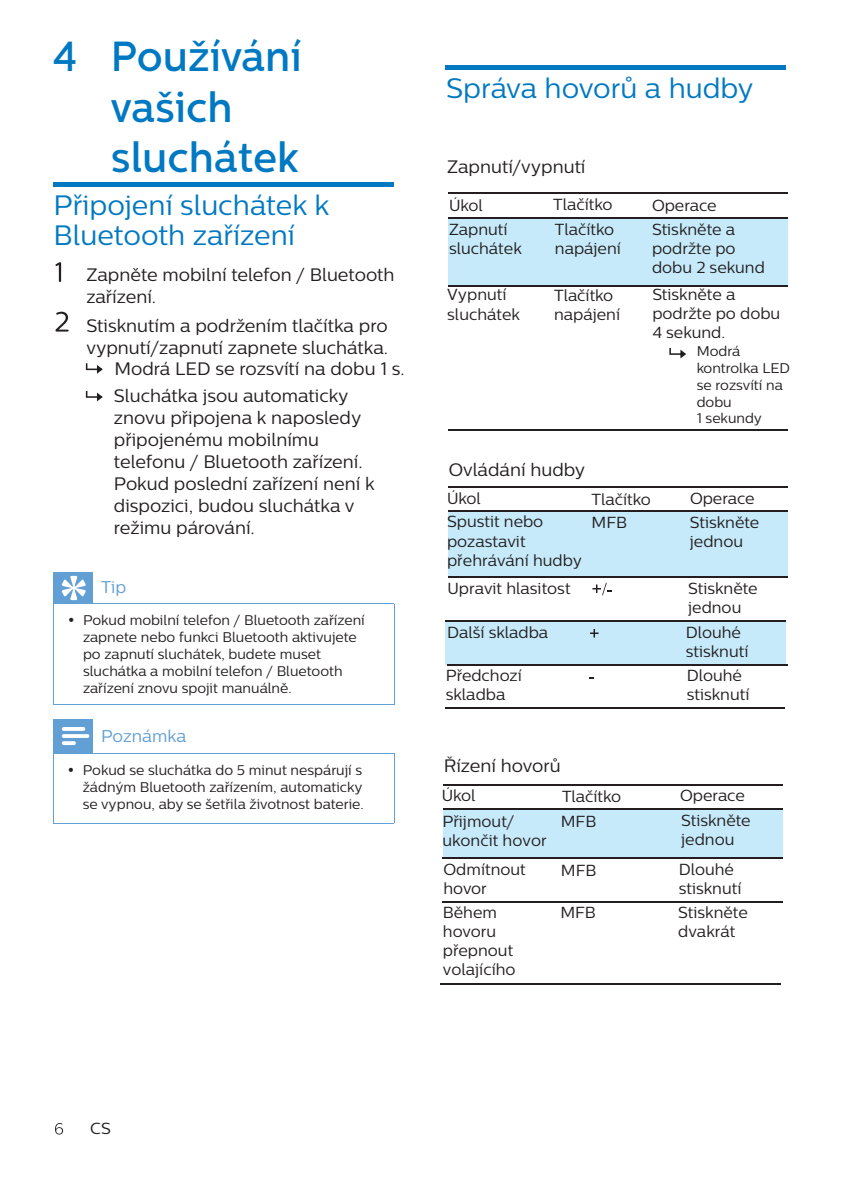
<style>
.page{position:relative;width:842px;height:1191px;background:#fff}
.page>*{position:absolute;margin:0;border:0;box-sizing:border-box;transform-origin:0 0}
.t1{font:500 42px/50.4px "Centrale Sans";color:#0079c2}
.t2{font:28px/30px "Centrale Sans";color:#0079c2}
.t3{font:18px/22px "Centrale Sans";color:#231f20}
.t4{font:17px "Centrale Sans";color:#629fd5}
.t5{font:16px/19.2px "Centrale Sans";color:#231f20}
.t6{font:14px/17px "Centrale Sans";color:#231f20}
</style>
<div class="page">
<hr style="left:54px;top:182px;width:340px;height:4px;background:#0079c2">
<svg style="left:55px;top:262px;width:6px;height:20px"></svg>
<svg style="left:55px;top:312px;width:14px;height:19px"></svg>
<svg style="left:86px;top:363px;width:17px;height:11px"></svg>
<svg style="left:86px;top:391px;width:17px;height:10px"></svg>
<div style="left:448px;top:218px;width:340px;height:68px;background:#c6eafa"></div>
<hr style="left:448px;top:193px;width:96px;height:1px;background:#231f20">
<hr style="left:544px;top:193px;width:92px;height:1px;background:#231f20">
<hr style="left:636px;top:193px;width:152px;height:1px;background:#231f20">
<hr style="left:448px;top:217px;width:96px;height:1px;background:#231f20">
<hr style="left:544px;top:217px;width:92px;height:1px;background:#231f20">
<hr style="left:636px;top:217px;width:152px;height:1px;background:#231f20">
<hr style="left:448px;top:286px;width:96px;height:1px;background:#231f20">
<hr style="left:544px;top:286px;width:92px;height:1px;background:#231f20">
<hr style="left:636px;top:286px;width:152px;height:1px;background:#231f20">
<hr style="left:448px;top:429px;width:96px;height:1px;background:#231f20">
<hr style="left:544px;top:429px;width:92px;height:1px;background:#231f20">
<hr style="left:636px;top:429px;width:152px;height:1px;background:#231f20">
<svg style="left:669px;top:348px;width:17px;height:10px"></svg>
<div style="left:676px;top:621px;width:110px;height:43px;background:#c6eafa"></div>
<div style="left:579px;top:621px;width:97px;height:43px;background:#c6eafa"></div>
<div style="left:445px;top:621px;width:134px;height:43px;background:#c6eafa"></div>
<div style="left:679px;top:511px;width:109px;height:65px;background:#c6eafa"></div>
<div style="left:581px;top:511px;width:98px;height:65px;background:#c6eafa"></div>
<div style="left:448px;top:511px;width:133px;height:65px;background:#c6eafa"></div>
<hr style="left:448px;top:486px;width:133px;height:1px;background:#231f20">
<hr style="left:581px;top:486px;width:98px;height:1px;background:#231f20">
<hr style="left:679px;top:486px;width:109px;height:1px;background:#231f20">
<hr style="left:448px;top:510px;width:133px;height:1px;background:#231f20">
<hr style="left:581px;top:510px;width:98px;height:1px;background:#231f20">
<hr style="left:679px;top:510px;width:109px;height:1px;background:#231f20">
<hr style="left:448px;top:576px;width:133px;height:1px;background:#231f20">
<hr style="left:581px;top:576px;width:98px;height:1px;background:#231f20">
<hr style="left:679px;top:576px;width:109px;height:1px;background:#231f20">
<hr style="left:445px;top:620px;width:134px;height:1px;background:#231f20">
<hr style="left:579px;top:620px;width:97px;height:1px;background:#231f20">
<hr style="left:676px;top:620px;width:110px;height:1px;background:#231f20">
<hr style="left:447px;top:664px;width:133px;height:1px;background:#231f20">
<hr style="left:580px;top:664px;width:98px;height:1px;background:#231f20">
<hr style="left:678px;top:664px;width:109px;height:1px;background:#231f20">
<hr style="left:445px;top:707px;width:133px;height:1px;background:#231f20">
<hr style="left:578px;top:707px;width:98px;height:1px;background:#231f20">
<hr style="left:676px;top:707px;width:109px;height:1px;background:#231f20">
<svg style="left:592px;top:582px;width:20px;height:13px"></svg>
<svg style="left:590px;top:629px;width:8px;height:8px"></svg>
<div style="left:443px;top:809px;width:340px;height:48px;background:#c6eafa"></div>
<hr style="left:443px;top:784px;width:108px;height:1px;background:#231f20">
<hr style="left:551px;top:784px;width:114px;height:1px;background:#231f20">
<hr style="left:665px;top:784px;width:118px;height:1px;background:#231f20">
<hr style="left:443px;top:808px;width:108px;height:1px;background:#231f20">
<hr style="left:551px;top:808px;width:114px;height:1px;background:#231f20">
<hr style="left:665px;top:808px;width:118px;height:1px;background:#231f20">
<hr style="left:443px;top:857px;width:108px;height:1px;background:#231f20">
<hr style="left:551px;top:857px;width:114px;height:1px;background:#231f20">
<hr style="left:665px;top:857px;width:118px;height:1px;background:#231f20">
<hr style="left:443px;top:901px;width:108px;height:1px;background:#231f20">
<hr style="left:551px;top:901px;width:114px;height:1px;background:#231f20">
<hr style="left:665px;top:901px;width:118px;height:1px;background:#231f20">
<hr style="left:446px;top:66px;width:340px;height:4px;background:#0079c2">
<hr style="left:441px;top:983px;width:108px;height:1px;background:#231f20">
<hr style="left:549px;top:983px;width:114px;height:1px;background:#231f20">
<hr style="left:663px;top:983px;width:118px;height:1px;background:#231f20">
<div style="left:54px;top:572px;width:39px;height:31px;background:#629fd5"></div>
<hr style="left:54px;top:603px;width:1px;height:101px;background:#629fd5">
<hr style="left:394px;top:604px;width:1px;height:100px;background:#629fd5">
<hr style="left:54px;top:704px;width:39px;height:1px;background:#629fd5">
<hr style="left:93px;top:704px;width:301px;height:1px;background:#629fd5">
<hr style="left:92px;top:603px;width:302px;height:1px;background:#629fd5">
<svg style="left:62px;top:576px;width:24px;height:24px"></svg>
<div style="left:54px;top:719px;width:39px;height:34px;background:#629fd5"></div>
<hr style="left:54px;top:753px;width:1px;height:70px;background:#629fd5">
<hr style="left:394px;top:753px;width:1px;height:70px;background:#629fd5">
<hr style="left:54px;top:823px;width:39px;height:1px;background:#629fd5">
<hr style="left:93px;top:823px;width:301px;height:1px;background:#629fd5">
<hr style="left:92px;top:753px;width:302px;height:1px;background:#629fd5">
<svg style="left:62px;top:727px;width:27px;height:18px"></svg>
<svg style="left:55px;top:1123px;width:8px;height:11px"></svg>
<h1 class="t1" style="left:111px;top:31px;width:192px;text-indent:-58px">4 Používání vašich sluchátek</h1>
<h2 class="t2" style="left:54px;top:189px;width:277px">Připojení sluchátek k<br>Bluetooth zařízení</h2>
<p class="t3" style="left:86px;top:264px;width:310px">Zapněte mobilní telefon / Bluetooth zařízení.</p>
<p class="t3" style="left:86px;top:314px;width:303px">Stisknutím a podržením tlačítka pro</p>
<p class="t3" style="left:86px;top:336px;width:303px">vypnutí/zapnutí zapnete sluchátka.</p>
<p class="t3" style="left:114px;top:358px;width:292px">Modrá LED se rozsvítí na dobu 1 s.</p>
<p class="t3" style="left:114px;top:385px;width:262px">Sluchátka jsou automaticky znovu připojena k naposledy připojenému mobilnímu telefonu / Bluetooth zařízení.<br>Pokud poslední zařízení není k dispozici, budou sluchátka v režimu párování.</p>
<p class="t4" style="left:101px;top:577px;width:27px">Tip</p>
<p class="t6" style="left:83px;top:611px;width:283px;text-indent:-15px">• Pokud mobilní telefon / Bluetooth zařízení zapnete nebo funkci Bluetooth aktivujete po zapnutí sluchátek, budete muset sluchátka a mobilní telefon / Bluetooth zařízení znovu spojit manuálně.</p>
<p class="t4" style="left:101px;top:726px;width:87px">Poznámka</p>
<p class="t6" style="left:83px;top:761px;width:282px;text-align:justify;text-indent:-15px">• Pokud se sluchátka do 5 minut nespárují s žádným Bluetooth zařízením, automaticky se vypnou, aby se šetřila životnost baterie.</p>
<h2 class="t2" style="left:446px;top:73px;width:309px">Správa hovorů a hudby</h2>
<p class="t3" style="left:447px;top:155px;width:140px">Zapnutí/vypnutí</p>
<p class="t5" style="left:449px;top:195px;width:35px">Úkol</p>
<p class="t5" style="left:553px;top:195px;width:61px">Tlačítko</p>
<p class="t5" style="left:652px;top:195px;width:66px">Operace</p>
<p class="t5" style="left:449px;top:219px;width:74px">Zapnutí sluchátek</p>
<p class="t5" style="left:555px;top:219px;width:67px">Tlačítko napájení</p>
<p class="t5" style="left:652px;top:219px;width:114px">Stiskněte a podržte po dobu 2 sekund</p>
<p class="t5" style="left:447px;top:285px;width:74px">Vypnutí sluchátek</p>
<p class="t5" style="left:554px;top:285px;width:67px">Tlačítko napájení</p>
<p class="t5" style="left:652px;top:284px;width:129px">Stiskněte a podržte po dobu<br>4 sekund.</p>
<p class="t6" style="left:697px;top:343px;width:95px">Modrá kontrolka LED se rozsvítí na dobu<br>1 sekundy</p>
<p class="t3" style="left:449px;top:458px;width:138px">Ovládání hudby</p>
<p class="t5" style="left:447px;top:489px;width:35px">Úkol</p>
<p class="t5" style="left:591px;top:489px;width:61px">Tlačítko</p>
<p class="t5" style="left:690px;top:488px;width:66px">Operace</p>
<p class="t5" style="left:447px;top:512px;width:98px">Spustit nebo</p>
<p class="t5" style="left:591px;top:512px;width:37px">MFB</p>
<p class="t5" style="left:447px;top:531px;width:137px">pozastavit přehrávání hudby</p>
<p class="t5" style="left:690px;top:513px;width:71px">Stiskněte jednou</p>
<p class="t5" style="left:688px;top:578px;width:71px">Stiskněte jednou</p>
<p class="t5" style="left:686px;top:622px;width:64px">Dlouhé stisknutí</p>
<p class="t5" style="left:687px;top:665px;width:64px">Dlouhé stisknutí</p>
<p class="t5" style="left:447px;top:579px;width:125px">Upravit hlasitost</p>
<p class="t5" style="left:447px;top:622px;width:103px">Další skladba</p>
<p class="t5" style="left:446px;top:665px;width:78px">Předchozí skladba</p>
<p class="t3" style="left:444px;top:754px;width:118px">Řízení hovorů</p>
<p class="t5" style="left:442px;top:786px;width:35px">Úkol</p>
<p class="t5" style="left:562px;top:786px;width:61px">Tlačítko</p>
<p class="t5" style="left:680px;top:786px;width:66px">Operace</p>
<p class="t5" style="left:442px;top:811px;width:106px">Přijmout/ ukončit hovor</p>
<p class="t5" style="left:443px;top:859px;width:84px">Odmítnout hovor</p>
<p class="t5" style="left:681px;top:810px;width:71px">Stiskněte jednou</p>
<p class="t5" style="left:679px;top:859px;width:64px">Dlouhé stisknutí</p>
<p class="t5" style="left:561px;top:811px;width:37px">MFB</p>
<p class="t5" style="left:561px;top:860px;width:37px">MFB</p>
<p class="t5" style="left:443px;top:902px;width:74px">Během hovoru přepnout volajícího</p>
<p class="t5" style="left:560px;top:902px;width:37px">MFB</p>
<p class="t5" style="left:678px;top:902px;width:71px">Stiskněte dvakrát</p>
<p class="t5" style="left:90px;top:1118px;width:22px">CS</p>
</div>
